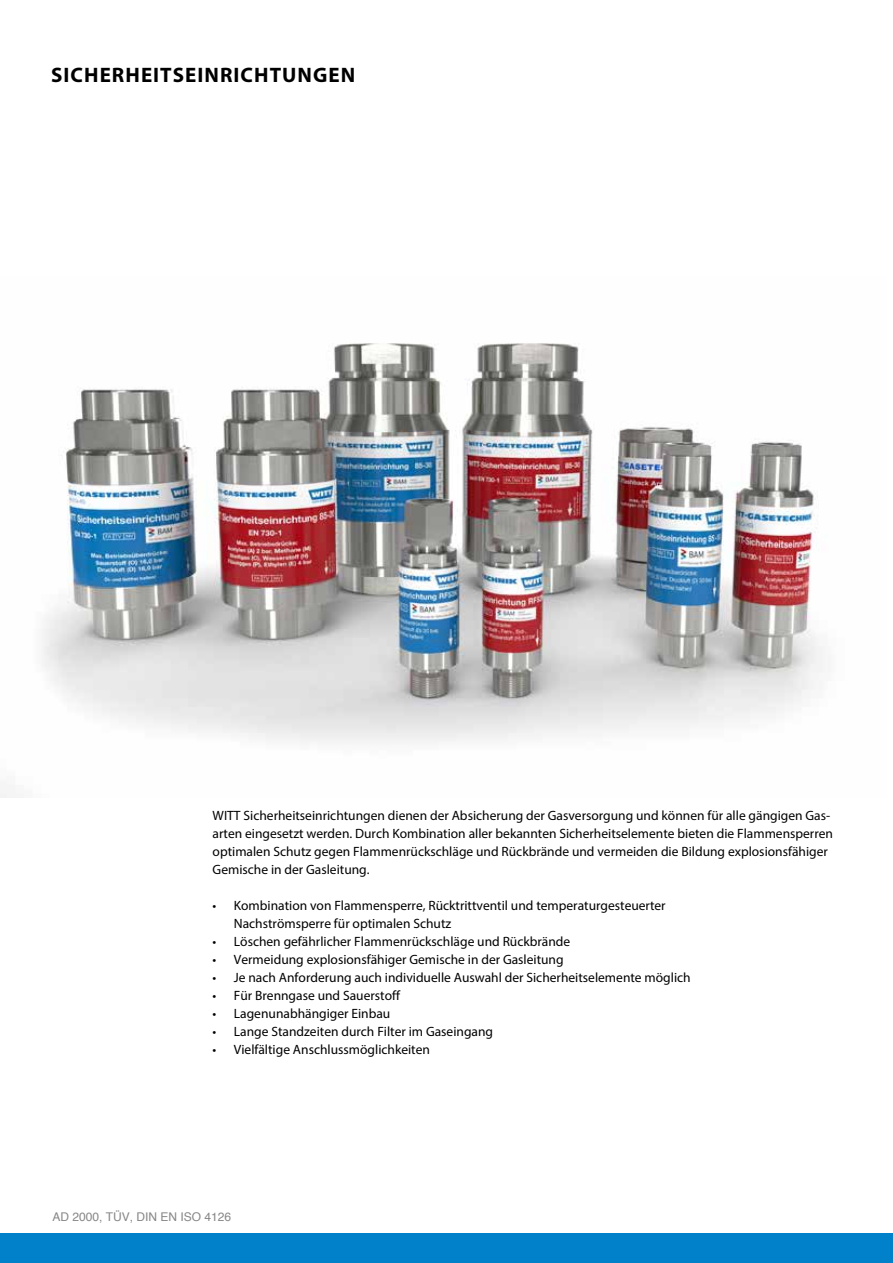
<style>
.page{position:relative;width:893px;height:1263px;background:#fff}
.page>*{position:absolute;margin:0;border:0;box-sizing:border-box;transform-origin:0 0}
.t1{font:700 21px "Myriad Pro";letter-spacing:.05em;color:#000}
.t2{font:13.5px/18px "Myriad Pro";color:#000}
.t3{font:12px "Helvetica";color:#878787}
</style>
<div class="page">
<div style="left:0;top:1234px;width:893px;height:29px;background:#0081c9"></div>
<img style="left:0;top:343px;width:823px;height:455px">
<h1 class="t1" style="left:51px;top:61px;width:306px">SICHERHEITSEINRICHTUNGEN</h1>
<p class="t2" style="left:213px;top:806px;width:622px">WITT Sicherheitseinrichtungen dienen der Absicherung der Gasversorgung und können für alle gängigen Gas&shy;arten eingesetzt werden. Durch Kombination aller bekannten Sicherheitselemente bieten die Flammensperren optimalen Schutz gegen Flammenrückschläge und Rückbrände und vermeiden die Bildung explosionsfähiger Gemische in der Gasleitung.</p>
<p class="t2" style="left:234px;top:896px;width:433px;text-indent:-21px">• Kombination von Flammensperre, Rücktrittventil und temperaturgesteuerter<br>Nachströmsperre für optimalen Schutz</p>
<p class="t2" style="left:213px;top:932px;width:359px">• Löschen gefährlicher Flammenrückschläge und Rückbrände</p>
<p class="t2" style="left:213px;top:950px;width:353px">• Vermeidung explosionsfähiger Gemische in der Gasleitung</p>
<p class="t2" style="left:213px;top:968px;width:480px">• Je nach Anforderung auch individuelle Auswahl der Sicherheitselemente möglich</p>
<p class="t2" style="left:213px;top:986px;width:189px">• Für Brenngase und Sauerstoff</p>
<p class="t2" style="left:213px;top:1004px;width:179px">• Lagenunabhängiger Einbau</p>
<p class="t2" style="left:213px;top:1022px;width:282px">• Lange Standzeiten durch Filter im Gaseingang</p>
<p class="t2" style="left:213px;top:1040px;width:219px">• Vielfältige Anschlussmöglichkeiten</p>
<p class="t3" style="left:52px;top:1207px;width:180px">AD 2000, TÜV, DIN EN ISO 4126</p>
</div>
